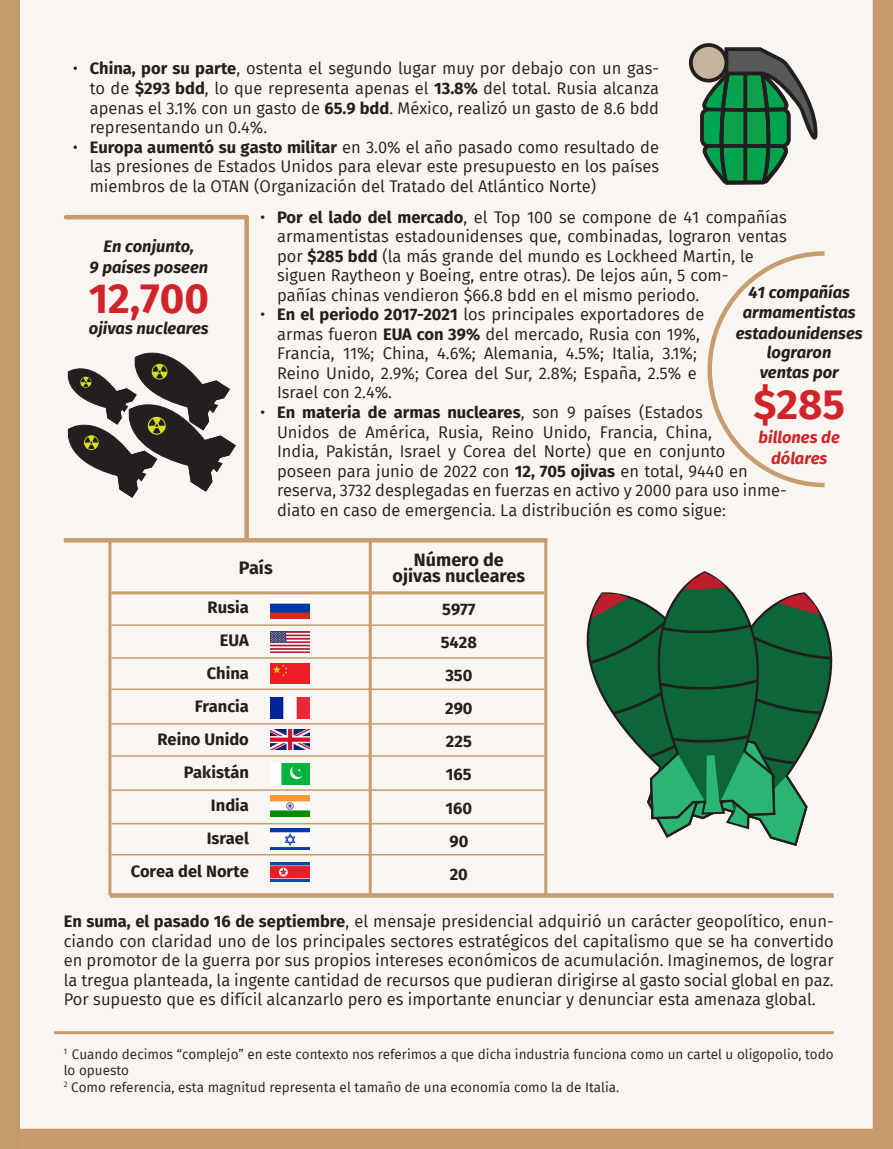
<style>
.page{position:relative;width:893px;height:1149px;background:#fff}
.page>*{position:absolute;margin:0;border:0;box-sizing:border-box;transform-origin:0 0}
.data_encerrado_texto{font:700 42px "Fira Sans";color:#d1232a}
.data_encerrado_texto-2{font:700 18px "Fira Sans";color:#231f20}
.data_encerrado_texto-3{font:16.5px/19.5px "Fira Sans";color:#231f20;text-align:justify}
.data_encerrado_texto-4{font:italic 700 16.5px/21px "Fira Sans";color:#231f20;text-align:center}
.data_encerrado_texto-5{font:700 16.5px "Fira Sans";color:#231f20}
.data_encerrado_texto-6{font:italic 700 16.5px "Fira Sans";color:#d1232a}
.data_encerrado_texto-7{font:13.5px/16.5px "Fira Sans";color:#231f20}
.s1{font-weight:700}
</style>
<div class="page">
<div style="left:27px;top:0;width:866px;height:1148px;background:#f9f5f0"></div>
<svg style="left:0;top:0;width:27px;height:1148px"></svg>
<hr style="left:64px;top:538px;width:483px;height:4px;background:#c79c6e">
<svg style="left:110px;top:892px;width:724px;height:5px;fill:#c79c6e"></svg>
<hr style="left:54px;top:1030px;width:780px;height:3px;background:#c79c6e">
<hr style="left:111px;top:591px;width:433px;height:3px;background:#c79c6e">
<hr style="left:111px;top:624px;width:433px;height:1px;background:#c79c6e">
<hr style="left:111px;top:657px;width:433px;height:1px;background:#c79c6e">
<hr style="left:111px;top:688px;width:433px;height:1px;background:#c79c6e">
<hr style="left:111px;top:723px;width:433px;height:1px;background:#c79c6e">
<hr style="left:111px;top:755px;width:433px;height:1px;background:#c79c6e">
<hr style="left:111px;top:789px;width:433px;height:1px;background:#c79c6e">
<hr style="left:111px;top:822px;width:433px;height:2px;background:#c79c6e">
<hr style="left:111px;top:853px;width:433px;height:2px;background:#c79c6e">
<img style="left:271px;top:598px;width:39px;height:20px">
<img style="left:271px;top:631px;width:39px;height:21px">
<img style="left:271px;top:663px;width:39px;height:20px">
<img style="left:271px;top:697px;width:39px;height:21px">
<img style="left:271px;top:729px;width:39px;height:20px">
<img style="left:271px;top:763px;width:39px;height:21px">
<img style="left:271px;top:795px;width:39px;height:21px">
<img style="left:271px;top:828px;width:39px;height:21px">
<img style="left:271px;top:862px;width:39px;height:19px">
<svg style="left:834px;top:593px;width:41px;height:254px"></svg>
<div style="left:547px;top:583px;width:40px;height:256px;background:#f9f5f0"></div>
<svg style="left:587px;top:572px;width:247px;height:275px"></svg>
<hr style="left:369px;top:539px;width:3px;height:356px;background:#c79c6e">
<hr style="left:544px;top:539px;width:3px;height:356px;background:#c79c6e">
<hr style="left:108px;top:539px;width:3px;height:356px;background:#c79c6e">
<svg style="left:691px;top:45px;width:35px;height:36px"></svg>
<div style="left:689px;top:43px;width:39px;height:39px;border:4px solid #231f20;border-radius:50%"></div>
<svg style="left:698px;top:45px;width:124px;height:141px"></svg>
<svg style="left:62px;top:212px;width:189px;height:330px"></svg>
<div style="left:705px;top:249px;width:124px;height:240px;background:#f9f5f0"></div>
<p class="data_encerrado_texto-3" style="left:90px;top:59px;width:571px;text-indent:-17px">• <span class="s1">China, por su parte</span>, ostenta el segundo lugar muy por debajo con un gas&shy;to de <span class="s1">$293 bdd</span>, lo que representa apenas el <span class="s1">13.8%</span> del total. Rusia alcanza apenas el 3.1% con un gasto de <span class="s1">65.9 bdd</span>. México, realizó un gasto de 8.6 bdd representando un 0.4%.</p>
<p class="data_encerrado_texto-3" style="left:90px;top:137px;width:571px;text-indent:-17px">• <span class="s1">Europa aumentó su gasto militar</span> en 3.0% el año pasado como resultado de las presiones de Estados Unidos para elevar este presupuesto en los países miembros de la OTAN (Organización del Tratado del Atlántico Norte)</p>
<p class="data_encerrado_texto-4" style="left:104px;top:234px;width:92px">En conjunto,</p>
<p class="data_encerrado_texto-4" style="left:90px;top:255px;width:120px">9 países poseen</p>
<p class="data_encerrado_texto" style="left:89px;top:263px;width:122px">12,700</p>
<p class="data_encerrado_texto-4" style="left:89px;top:316px;width:121px">ojivas nucleares</p>
<p class="data_encerrado_texto-3" style="left:277px;top:207px;width:511px;text-align:left;text-indent:-17px">• <span class="s1">Por el lado del mercado</span>, el Top 100 se compone de 41 compañías armamentistas estadounidenses que, combinadas, lograron ventas por <span class="s1">$285 bdd</span> (la más grande del mundo es Lockheed Martin, le siguen Raytheon y Boeing, entre otras). De lejos aún, 5 com-<br>pañías chinas vendieron $66.8 bdd en el mismo periodo.</p>
<p class="data_encerrado_texto-3" style="left:277px;top:304px;width:429px;text-align:left;text-indent:-17px">• <span class="s1">En el periodo 2017-2021</span> los principales exportadores de armas fueron <span class="s1">EUA con 39%</span> del mercado, Rusia con 19%, Francia, 11%; China, 4.6%; Alemania, 4.5%; Italia, 3.1%; Reino Unido, 2.9%; Corea del Sur, 2.8%; España, 2.5% e Israel con 2.4%.</p>
<p class="data_encerrado_texto-3" style="left:277px;top:402px;width:511px;text-align:left;text-indent:-17px">• <span class="s1">En materia de armas nucleares</span>, son 9 países (Estados<br>Unidos de América, Rusia, Reino Unido, Francia, China,<br>India, Pakistán, Israel y Corea del Norte) que en conjunto<br>poseen para junio de 2022 con <span class="s1">12, 705 ojivas</span> en total, 9440 en reserva, 3732 desplegadas en fuerzas en activo y 2000 para uso inme&shy;diato en caso de emergencia. La distribución es como sigue:</p>
<p class="data_encerrado_texto-4" style="left:748px;top:281px;width:103px">41 compañías</p>
<p class="data_encerrado_texto-4" style="left:736px;top:300px;width:128px">armamentistas estadounidenses</p>
<p class="data_encerrado_texto-4" style="left:767px;top:341px;width:66px">lograron</p>
<p class="data_encerrado_texto-4" style="left:760px;top:360px;width:80px">ventas por</p>
<p class="data_encerrado_texto" style="left:753px;top:368px;width:93px">$285</p>
<p class="data_encerrado_texto-6" style="left:759px;top:422px;width:83px">billones de</p>
<p class="data_encerrado_texto-6" style="left:771px;top:443px;width:58px">dólares</p>
<p class="data_encerrado_texto-2" style="left:239px;top:552px;width:35px">País</p>
<p class="data_encerrado_texto-5" style="left:208px;top:593px;width:43px">Rusia</p>
<p class="data_encerrado_texto-5" style="left:220px;top:626px;width:30px">EUA</p>
<p class="data_encerrado_texto-5" style="left:207px;top:659px;width:44px">China</p>
<p class="data_encerrado_texto-5" style="left:195px;top:692px;width:56px">Francia</p>
<p class="data_encerrado_texto-5" style="left:158px;top:725px;width:93px">Reino Unido</p>
<p class="data_encerrado_texto-5" style="left:184px;top:758px;width:67px">Pakistán</p>
<p class="data_encerrado_texto-5" style="left:211px;top:791px;width:39px">India</p>
<p class="data_encerrado_texto-5" style="left:207px;top:824px;width:44px">Israel</p>
<p class="data_encerrado_texto-5" style="left:131px;top:857px;width:120px">Corea del Norte</p>
<p class="data_encerrado_texto-2" style="left:414px;top:544px;width:91px">Número de</p>
<p class="data_encerrado_texto-2" style="left:392px;top:560px;width:134px">ojivas nucleares</p>
<p class="data_encerrado_texto-5" style="left:442px;top:595px;width:35px">5977</p>
<p class="data_encerrado_texto-5" style="left:441px;top:628px;width:38px">5428</p>
<p class="data_encerrado_texto-5" style="left:445px;top:661px;width:29px">350</p>
<p class="data_encerrado_texto-5" style="left:445px;top:694px;width:29px">290</p>
<p class="data_encerrado_texto-5" style="left:446px;top:727px;width:27px">225</p>
<p class="data_encerrado_texto-5" style="left:446px;top:760px;width:27px">165</p>
<p class="data_encerrado_texto-5" style="left:446px;top:793px;width:28px">160</p>
<p class="data_encerrado_texto-5" style="left:449px;top:826px;width:20px">90</p>
<p class="data_encerrado_texto-5" style="left:450px;top:859px;width:20px">20</p>
<p class="data_encerrado_texto-3" style="left:64px;top:911px;width:771px"><span class="s1">En suma, el pasado 16 de septiembre</span>, el mensaje presidencial adquirió un carácter geopolítico, enun&shy;ciando con claridad uno de los principales sectores estratégicos del capitalismo que se ha convertido en promotor de la guerra por sus propios intereses económicos de acumulación. Imaginemos, de lograr la tregua planteada, la ingente cantidad de recursos que pudieran dirigirse al gasto social global en paz.<br>Por supuesto que es difícil alcanzarlo pero es importante enunciar y denunciar esta amenaza global.</p>
<p class="data_encerrado_texto-7" style="left:64px;top:1044px;width:771px"><sup>1</sup> Cuando decimos “complejo” en este contexto nos referimos a que dicha industria funciona como un cartel u oligopolio, todo lo opuesto</p>
<p class="data_encerrado_texto-7" style="left:64px;top:1077px;width:557px"><sup>2</sup> Como referencia, esta magnitud representa el tamaño de una economía como la de Italia.</p>
</div>
